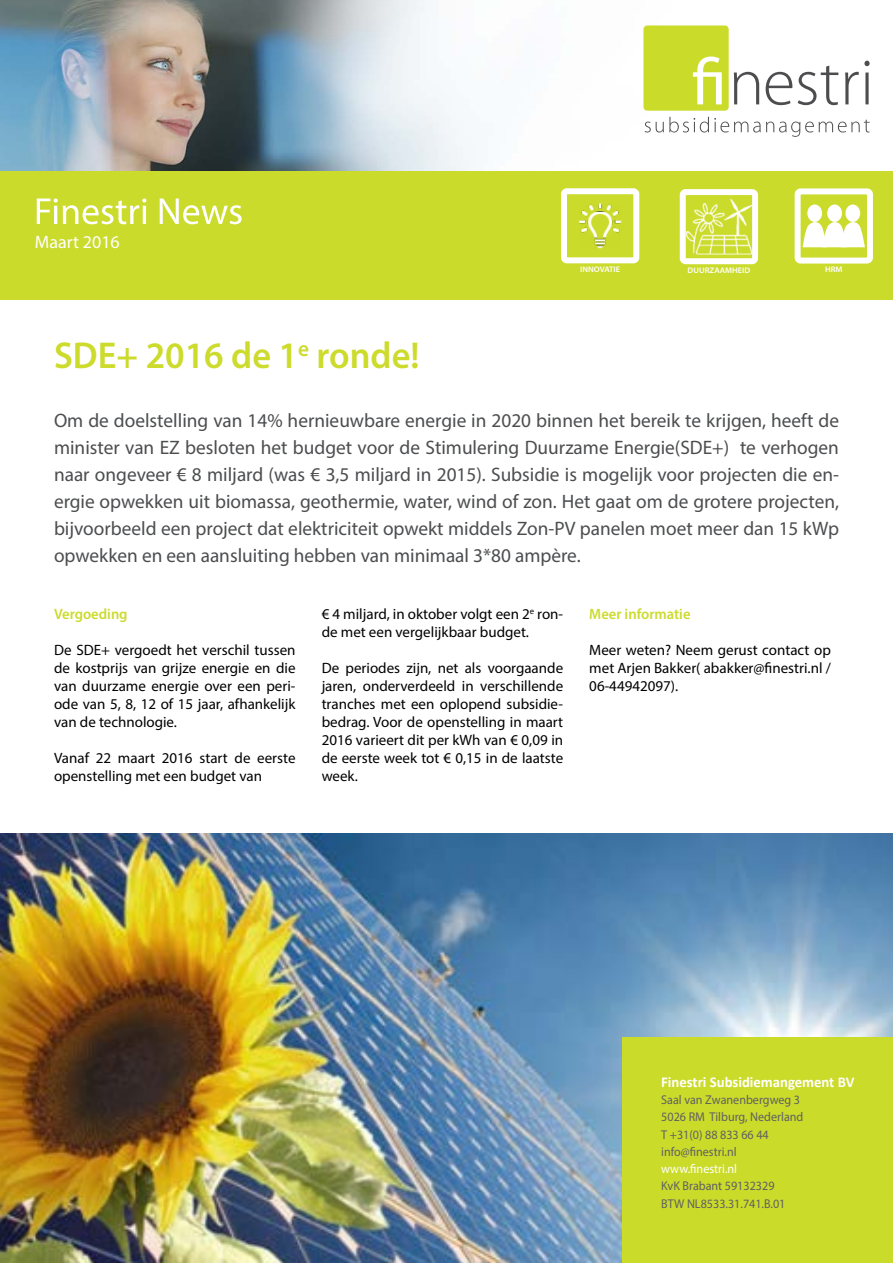
<style>
.page{position:relative;width:893px;height:1263px;background:#fff}
.page>*{position:absolute;margin:0;border:0;box-sizing:border-box;transform-origin:0 0}
.t1{font:600 37.5px "Myriad Pro";color:#ccdb2c}
.t2{font:19.5px/27px "Myriad Pro";color:#4c4d4f;text-align:justify}
.t3{font:18px "Myriad Pro";color:#fff}
.t4{font:15px/18px "Myriad Pro";color:#000;text-align:justify}
.t5{font:700 15px "Calibri";color:#fff}
.t6{font:600 15px "Myriad Pro";color:#ccdb2c}
.t7{font:12.75px "Myriad Pro";color:#5f6062;scale:.95 1}
.t8{font:12.75px "Myriad Pro";color:#fff;scale:.95 1}
.t9{font:600 8.1px "Myriad Pro";color:#fff;scale:1.05 1}
</style>
<div class="page">
<img style="left:0;top:833px;width:893px;height:430px">
<img style="left:0;top:0;width:891px;height:172px">
<svg style="left:645px;top:117px;width:225px;height:20px"></svg>
<div style="left:643px;top:25px;width:86px;height:86px;background:#cbdb2a;border-radius:4px"></div>
<svg style="left:734px;top:72px;width:25px;height:32px"></svg>
<svg style="left:766px;top:72px;width:26px;height:33px"></svg>
<svg style="left:798px;top:65px;width:40px;height:40px"></svg>
<svg style="left:845px;top:61px;width:25px;height:43px"></svg>
<svg style="left:693px;top:57px;width:29px;height:47px"></svg>
<div style="left:0;top:172px;width:893px;height:128px;background:#cbdb2b"></div>
<div style="left:561px;top:188px;width:78px;height:75px;border:6px solid #fff;border-radius:3px"></div>
<img style="left:578px;top:203px;width:44px;height:46px">
<img style="left:679px;top:193px;width:80px;height:72px">
<div style="left:680px;top:189px;width:78px;height:75px;border:6px solid #fff;border-radius:3px"></div>
<div style="left:795px;top:188px;width:78px;height:76px;border:6px solid #fff;border-radius:3px"></div>
<div style="left:807px;top:204px;width:15px;height:18px;background:#fff;border-radius:50%"></div>
<div style="left:827px;top:204px;width:15px;height:18px;background:#fff;border-radius:50%"></div>
<div style="left:845px;top:204px;width:15px;height:18px;background:#fff;border-radius:50%"></div>
<svg style="left:803px;top:221px;width:62px;height:26px"></svg>
<svg style="left:37px;top:198px;width:109px;height:26px"></svg>
<svg style="left:160px;top:198px;width:82px;height:26px"></svg>
<div style="left:623px;top:1037px;width:270px;height:226px;background:#cbdb2a"></div>
<p class="t3" style="left:35px;top:231px;width:86px">Maart 2016</p>
<p class="t1" style="left:54px;top:332px;width:367px">SDE+ 2016 de 1<sup>e</sup> ronde!</p>
<p class="t9" style="left:580px;top:264px;width:40px">INNOVATIE</p>
<p class="t9" style="left:688px;top:265px;width:61px">DUURZAAMHEID</p>
<p class="t9" style="left:825px;top:264px;width:18px">HRM</p>
<p class="t2" style="left:54px;top:407px;width:787px">Om de doelstelling van 14% hernieuwbare energie in 2020 binnen het bereik te krijgen, heeft de minister van EZ besloten het budget voor de Stimulering Duurzame Energie(SDE+) te verhogen naar ongeveer € 8 miljard (was € 3,5 miljard in 2015). Subsidie is mogelijk voor projecten die en&shy;ergie opwekken uit biomassa, geothermie, water, wind of zon. Het gaat om de grotere projecten, bijvoorbeeld een project dat elektriciteit opwekt middels Zon-PV panelen moet meer dan 15 kWp opwekken en een aansluiting hebben van minimaal 3*80 ampère.</p>
<p class="t6" style="left:54px;top:604px;width:75px">Vergoeding</p>
<p class="t4" style="left:54px;top:640px;width:243px">De SDE+ vergoedt het verschil tussen de kostprijs van grijze energie en die van duurzame energie over een peri&shy;ode van 5, 8, 12 of 15 jaar, afhankelijk van de technologie.</p>
<p class="t4" style="left:54px;top:748px;width:243px">Vanaf 22 maart 2016 start de eerste openstelling met een budget van</p>
<p class="t4" style="left:322px;top:604px;width:243px">€ 4 miljard, in oktober volgt een 2<sup>e</sup> ron&shy;de met een vergelijkbaar budget.</p>
<p class="t4" style="left:322px;top:658px;width:243px">De periodes zijn, net als voorgaande jaren, onderverdeeld in verschillende tranches met een oplopend subsidie&shy;bedrag. Voor de openstelling in maart 2016 varieert dit per kWh van € 0,09 in de eerste week tot € 0,15 in de laatste week.</p>
<p class="t6" style="left:589px;top:604px;width:103px">Meer informatie</p>
<p class="t4" style="left:589px;top:640px;width:243px">Meer weten? Neem gerust contact op met Arjen Bakker( abakker@finestri.nl / 06-44942097).</p>
<p class="t5" style="left:661px;top:1072px;width:195px">Finestri Subsidiemangement BV</p>
<p class="t7" style="left:661px;top:1092px;width:148px">Saal van Zwanenbergweg 3</p>
<p class="t7" style="left:661px;top:1109px;width:151px">5026 RM Tilburg, Nederland</p>
<p class="t7" style="left:661px;top:1126px;width:115px">T +31(0) 88 833 66 44</p>
<p class="t7" style="left:661px;top:1144px;width:81px">info@finestri.nl</p>
<p class="t8" style="left:661px;top:1161px;width:81px">www.finestri.nl</p>
<p class="t7" style="left:661px;top:1178px;width:121px">KvK Brabant 59132329</p>
<p class="t7" style="left:661px;top:1195px;width:132px">BTW NL8533.31.741.B.01</p>
</div>
